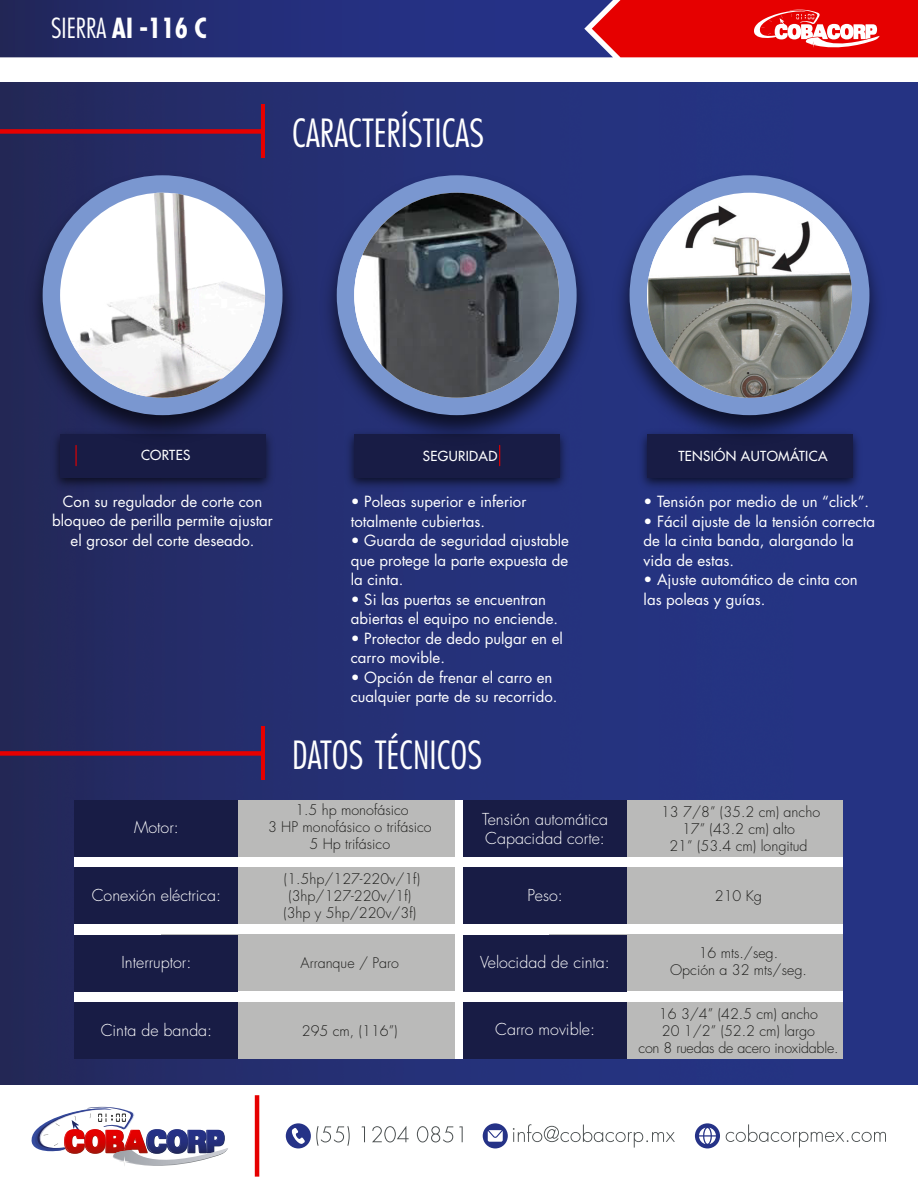
<style>
.page{position:relative;width:918px;height:1188px;background:#fff}
.page>*{position:absolute;margin:0;border:0;box-sizing:border-box;transform-origin:0 0}
.t1{font:300 condensed 37.8px "Futura Std";color:#fff}
.t2{font:700 condensed 27px "Futura Std";color:#fff}
.t3{font:300 16.05px/19.2px "Futura Std";color:#fff}
.t4{font:15px/19.5px "Futura Std";color:#fff}
.t5{font:300 14.25px/17.1px "Futura Std";color:#1d1d1b;text-align:center}
.t6{font:500 13.5px "Futura Std";letter-spacing:.025em;color:#fff}
.s1{font-weight:300}
.s2{font-weight:400;font-size:54px;color:#e60000}
</style>
<div class="page">
<div style="left:0;top:84px;width:918px;height:1001px;background:linear-gradient(to right,#242a5f,#26368b)"></div>
<div style="left:695px;top:1123px;width:25px;height:25px;background:#253287;border-radius:50%"></div>
<svg style="left:699px;top:1128px;width:17px;height:16px"></svg>
<div style="left:286px;top:1123px;width:25px;height:25px;background:#253287;border-radius:50%"></div>
<svg style="left:292px;top:1128px;width:13px;height:16px"></svg>
<div style="left:483px;top:1123px;width:25px;height:25px;background:#253287;border-radius:50%"></div>
<svg style="left:488px;top:1130px;width:15px;height:12px"></svg>
<svg style="left:316px;top:1126px;width:34px;height:20px"></svg>
<svg style="left:362px;top:1126px;width:3px;height:16px"></svg>
<svg style="left:372px;top:1126px;width:37px;height:16px"></svg>
<svg style="left:417px;top:1126px;width:36px;height:16px"></svg>
<svg style="left:459px;top:1126px;width:4px;height:16px"></svg>
<svg style="left:513px;top:1124px;width:162px;height:24px"></svg>
<svg style="left:726px;top:1124px;width:160px;height:23px"></svg>
<svg style="left:31px;top:1107px;width:197px;height:59px"></svg>
<hr style="left:255px;top:1095px;width:4px;height:82px;background:#e60000">
<svg style="left:0;top:0;width:918px;height:57px;background:#682858"></svg>
<div style="left:0;top:129px;width:262px;height:5px;background:#e60000"></div>
<img style="left:47px;top:451px;width:231px;height:43px">
<div style="left:60px;top:434px;width:205px;height:43px;background:#181c45"></div>
<img style="left:20px;top:165px;width:285px;height:286px">
<div style="left:43px;top:175px;width:240px;height:240px;background:#7a97d0;border-radius:50%"></div>
<img style="left:60px;top:193px;width:205px;height:205px;border-radius:102px">
<img style="left:341px;top:451px;width:231px;height:43px">
<div style="left:354px;top:434px;width:205px;height:43px;background:#181c45"></div>
<img style="left:314px;top:165px;width:285px;height:286px">
<div style="left:337px;top:175px;width:240px;height:240px;background:#7a97d0;border-radius:50%"></div>
<img style="left:354px;top:193px;width:205px;height:205px;border-radius:102px">
<img style="left:634px;top:451px;width:231px;height:43px">
<div style="left:647px;top:434px;width:205px;height:43px;background:#181c45"></div>
<img style="left:607px;top:165px;width:285px;height:286px">
<div style="left:630px;top:175px;width:239px;height:240px;background:#7a97d0;border-radius:50%"></div>
<img style="left:647px;top:202px;width:205px;height:196px">
<svg style="left:76px;top:445px;width:1px;height:21px"></svg>
<svg style="left:499px;top:445px;width:1px;height:21px"></svg>
<div style="left:75px;top:800px;width:768px;height:258px;background:#fff"></div>
<div style="left:161px;top:868px;width:294px;height:56px;background:#babab9"></div>
<div style="left:161px;top:935px;width:294px;height:56px;background:#babab9"></div>
<div style="left:161px;top:800px;width:294px;height:56px;background:#babab9"></div>
<div style="left:75px;top:800px;width:163px;height:56px;background:#181c45"></div>
<div style="left:75px;top:868px;width:163px;height:56px;background:#181c45"></div>
<div style="left:75px;top:935px;width:163px;height:56px;background:#181c45"></div>
<div style="left:549px;top:868px;width:294px;height:56px;background:#babab9"></div>
<div style="left:549px;top:935px;width:294px;height:56px;background:#babab9"></div>
<div style="left:549px;top:800px;width:294px;height:56px;background:#babab9"></div>
<div style="left:463px;top:800px;width:164px;height:56px;background:#181c45"></div>
<div style="left:463px;top:868px;width:164px;height:56px;background:#181c45"></div>
<div style="left:463px;top:935px;width:164px;height:56px;background:#181c45"></div>
<div style="left:161px;top:1002px;width:294px;height:56px;background:#babab9"></div>
<div style="left:75px;top:1002px;width:163px;height:56px;background:#181c45"></div>
<div style="left:549px;top:1002px;width:294px;height:56px;background:#babab9"></div>
<div style="left:463px;top:1002px;width:164px;height:56px;background:#181c45"></div>
<div style="left:0;top:751px;width:262px;height:5px;background:#e60000"></div>
<h2 class="t2" style="left:51px;top:12px;width:157px"><span class="s1">SIERRA</span> AI -116 C</h2>
<h1 class="t1" style="left:256px;top:110px;width:229px"><span class="s2">|</span> CARACTERÍSTICAS</h1>
<p class="t6" style="left:141px;top:447px;width:51px">CORTES</p>
<p class="t6" style="left:423px;top:448px;width:76px">SEGURIDAD</p>
<p class="t4" style="left:351px;top:492px;width:177px">• Poleas superior e inferior totalmente cubiertas.</p>
<p class="t4" style="left:351px;top:531px;width:220px;text-align:justify">• Guarda de seguridad ajustable que protege la parte expuesta de la cinta.</p>
<p class="t4" style="left:351px;top:590px;width:209px">• Si las puertas se encuentran abiertas el equipo no enciende.</p>
<p class="t4" style="left:351px;top:629px;width:214px">• Protector de dedo pulgar en el carro movible.</p>
<p class="t4" style="left:351px;top:668px;width:208px">• Opción de frenar el carro en cualquier parte de su recorrido.</p>
<p class="t4" style="left:52px;top:492px;width:222px;text-align:center">Con su regulador de corte con bloqueo de perilla permite ajustar el grosor del corte deseado.</p>
<p class="t3" style="left:134px;top:818px;width:46px">Motor:</p>
<h1 class="t1" style="left:256px;top:732px;width:227px"><span class="s2">|</span> DATOS TÉCNICOS</h1>
<p class="t5" style="left:268px;top:802px;width:165px">1.5 hp monofásico<br>3 HP monofásico o trifásico<br>5 Hp trifásico</p>
<p class="t3" style="left:482px;top:810px;width:127px">Tensión automática<br>Capacidad corte:</p>
<p class="t6" style="left:678px;top:448px;width:151px">TENSIÓN AUTOMÁTICA</p>
<p class="t4" style="left:644px;top:492px;width:227px">• Tensión por medio de un “click”.</p>
<p class="t4" style="left:644px;top:512px;width:233px">• Fácil ajuste de la tensión correcta de la cinta banda, alargando la vida de estas.</p>
<p class="t4" style="left:644px;top:570px;width:216px">• Ajuste automático de cinta con las poleas y guías.</p>
<p class="t5" style="left:661px;top:804px;width:161px">13 7/8” (35.2 cm) ancho<br>17” (43.2 cm) alto<br>21” (53.4 cm) longitud</p>
<p class="t3" style="left:92px;top:886px;width:131px">Conexión eléctrica:</p>
<p class="t5" style="left:283px;top:871px;width:138px">(1.5hp/127-220v/1f) (3hp/127-220v/1f) (3hp y 5hp/220v/3f)</p>
<p class="t3" style="left:122px;top:953px;width:71px">Interruptor:</p>
<p class="t5" style="left:301px;top:955px;width:100px">Arranque / Paro</p>
<p class="t3" style="left:527px;top:886px;width:37px">Peso:</p>
<p class="t5" style="left:715px;top:888px;width:49px">210 Kg</p>
<p class="t3" style="left:480px;top:953px;width:131px">Velocidad de cinta:</p>
<p class="t5" style="left:670px;top:945px;width:138px">16 mts./seg.<br>Opción a 32 mts/seg.</p>
<p class="t3" style="left:101px;top:1021px;width:113px">Cinta de banda:</p>
<p class="t5" style="left:302px;top:1022px;width:97px">295 cm, (116”)</p>
<p class="t3" style="left:495px;top:1020px;width:101px">Carro movible:</p>
<p class="t5" style="left:638px;top:1006px;width:202px">16 3/4” (42.5 cm) ancho<br>20 1/2” (52.2 cm) largo<br>con 8 ruedas de acero inoxidable.</p>
</div>
